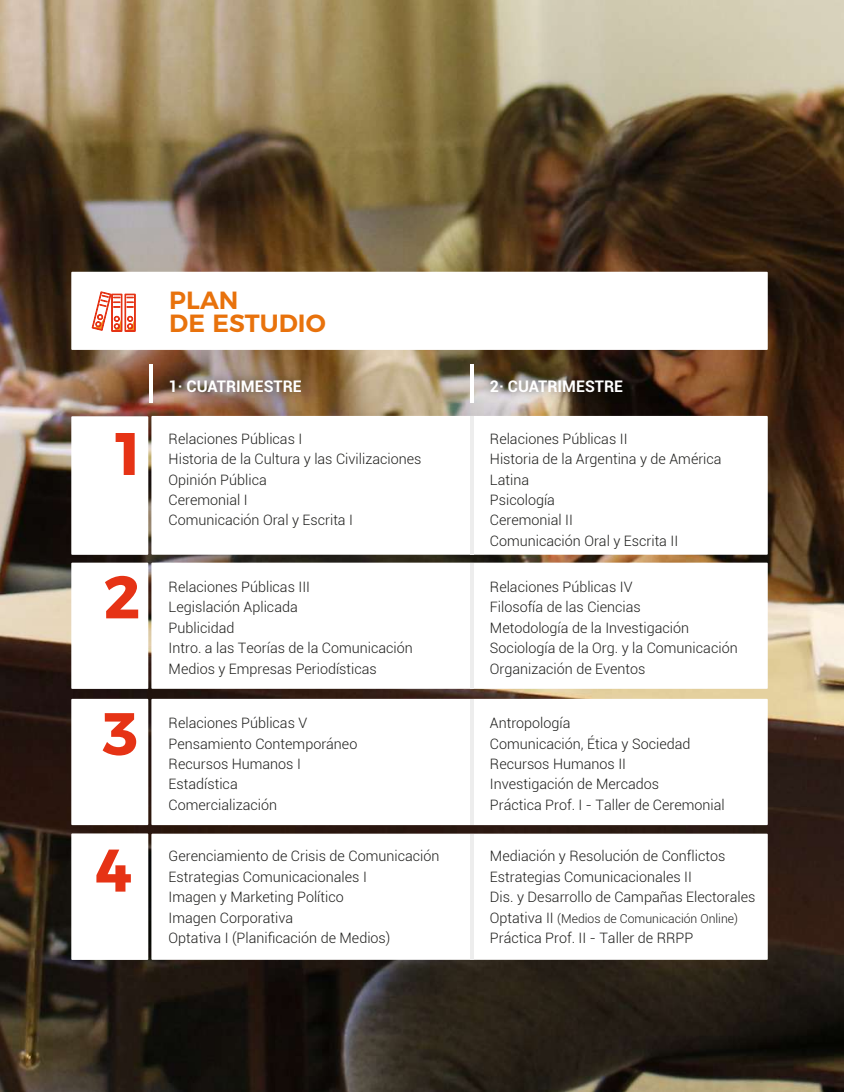
<style>
.page{position:relative;width:844px;height:1092px;background:#fff}
.page>*{position:absolute;margin:0;border:0;box-sizing:border-box;transform-origin:0 0}
.t1{font:700 59.85px "Montserrat";color:#e63315}
.t2{font:600 24.85px/23.3px "Montserrat";color:#e8720c}
.t3{font:700 15.92px "Roboto";color:#fff}
.t4{font:300 14.35px/20.5px "Roboto";color:#1d1d1b}
.t5{font:300 12.25px "Roboto";color:#1d1d1b}
.s1{font-size:14.35px}
</style>
<div class="page">
<img style="left:0;top:0;width:843px;height:1091px">
<div style="left:71px;top:272px;width:696px;height:78px;background:#fff"></div>
<div style="left:151px;top:416px;width:616px;height:138px;background:#fff"></div>
<div style="left:151px;top:698px;width:616px;height:127px;background:#fff"></div>
<div style="left:151px;top:562px;width:616px;height:126px;background:#fff"></div>
<img style="left:153px;top:363px;width:164px;height:48px">
<img style="left:475px;top:363px;width:163px;height:48px">
<div style="left:71px;top:416px;width:77px;height:138px;background:#fff"></div>
<hr style="left:470px;top:416px;width:3px;height:138px;background:#ededed">
<hr style="left:470px;top:364px;width:3px;height:39px;background:#fff">
<hr style="left:149px;top:364px;width:4px;height:39px;background:#fff">
<div style="left:71px;top:562px;width:77px;height:126px;background:#fff"></div>
<hr style="left:470px;top:563px;width:3px;height:125px;background:#ededed">
<div style="left:71px;top:698px;width:77px;height:127px;background:#fff"></div>
<hr style="left:470px;top:699px;width:3px;height:126px;background:#ededed">
<div style="left:151px;top:833px;width:616px;height:126px;background:#fff"></div>
<div style="left:71px;top:833px;width:77px;height:126px;background:#fff"></div>
<hr style="left:470px;top:833px;width:3px;height:126px;background:#ededed">
<svg style="left:91px;top:292px;width:45px;height:40px"></svg>
<h2 class="t2" style="left:169px;top:286px;width:158px">PLAN<br>DE ESTUDIO</h2>
<p class="t3" style="left:169px;top:375px;width:134px">1· CUATRIMESTRE</p>
<p class="t3" style="left:490px;top:375px;width:134px">2· CUATRIMESTRE</p>
<h1 class="t1" style="left:110px;top:404px;width:38px">1</h1>
<p class="t4" style="left:169px;top:428px;width:254px">Relaciones Públicas I<br>Historia de la Cultura y las Civilizaciones<br>Opinión Pública<br>Ceremonial I<br>Comunicación Oral y Escrita I</p>
<p class="t4" style="left:490px;top:428px;width:233px">Relaciones Públicas II<br>Historia de la Argentina y de América<br>Latina<br>Psicología<br>Ceremonial II<br>Comunicación Oral y Escrita II</p>
<h1 class="t1" style="left:103px;top:548px;width:38px">2</h1>
<p class="t4" style="left:169px;top:576px;width:245px">Relaciones Públicas III<br>Legislación Aplicada<br>Publicidad<br>Intro. a las Teorías de la Comunicación<br>Medios y Empresas Periodísticas</p>
<p class="t4" style="left:490px;top:576px;width:249px">Relaciones Públicas IV<br>Filosofía de las Ciencias<br>Metodología de la Investigación<br>Sociología de la Org. y la Comunicación<br>Organización de Eventos</p>
<h1 class="t1" style="left:102px;top:684px;width:38px">3</h1>
<p class="t4" style="left:169px;top:712px;width:190px">Relaciones Públicas V<br>Pensamiento Contemporáneo<br>Recursos Humanos I<br>Estadística<br>Comercialización</p>
<p class="t4" style="left:490px;top:712px;width:236px">Antropología<br>Comunicación, Ética y Sociedad<br>Recursos Humanos II<br>Investigación de Mercados<br>Práctica Prof. I - Taller de Ceremonial</p>
<h1 class="t1" style="left:95px;top:821px;width:38px">4</h1>
<p class="t4" style="left:169px;top:845px;width:272px">Gerenciamiento de Crisis de Comunicación<br>Estrategias Comunicacionales I<br>Imagen y Marketing Político<br>Imagen Corporativa<br>Optativa I (Planificación de Medios)</p>
<p class="t4" style="left:490px;top:845px;width:267px">Mediación y Resolución de Conflictos<br>Estrategias Comunicacionales II<br>Dis. y Desarrollo de Campañas Electorales</p>
<p class="t5" style="left:490px;top:909px;width:249px"><span class="s1">Optativa II</span> (Medios de Comunicación Online)</p>
<p class="t4" style="left:490px;top:927px;width:205px">Práctica Prof. II - Taller de RRPP</p>
</div>
